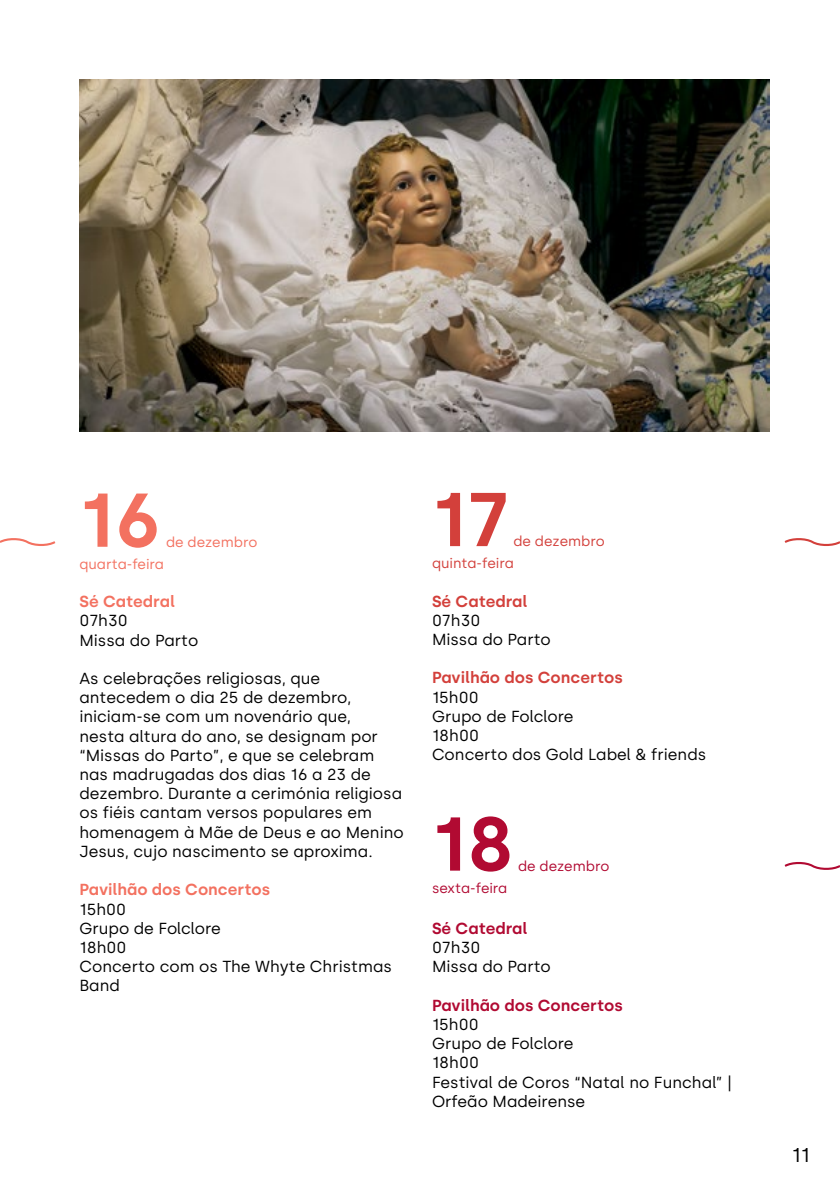
<style>
.page{position:relative;width:840px;height:1191px;background:#fff}
.page>*{position:absolute;margin:0;border:0;box-sizing:border-box;transform-origin:0 0}
.t1{font:600 76px "Silka";color:#f37160}
.t2{font:600 76px "Silka";color:#d3403b}
.t3{font:600 76px "Silka";color:#b10a32}
.t4{font:20px "Silka";color:#000}
.t5{font:16px/19.2px "Silka";color:#000}
.t6{font:600 16px "Silka";color:#f37160}
.t7{font:600 16px "Silka";color:#d3403b}
.t8{font:600 16px "Silka";color:#b10a32}
.t9{font:14px "Silka";color:#f37160}
.t10{font:14px/22px "Silka";color:#d3403b}
.t11{font:14px "Silka";color:#b10a32}
</style>
<div class="page">
<svg style="left:0;top:538px;width:56px;height:8px"></svg>
<svg style="left:784px;top:538px;width:55px;height:8px"></svg>
<svg style="left:784px;top:862px;width:55px;height:8px"></svg>
<img style="left:79px;top:79px;width:690px;height:352px">
<h1 class="t1" style="left:79px;top:475px;width:84px">16</h1>
<p class="t9" style="left:166px;top:533px;width:93px">de dezembro</p>
<p class="t9" style="left:79px;top:555px;width:86px">quarta-feira</p>
<p class="t6" style="left:79px;top:592px;width:97px">Sé Catedral</p>
<p class="t5" style="left:79px;top:611px;width:120px">07h30<br>Missa do Parto</p>
<p class="t5" style="left:79px;top:669px;width:325px">As celebrações religiosas, que antecedem o dia 25 de dezembro, iniciam-se com um novenário que,<br>nesta altura do ano, se designam por “Missas do Parto”, e que se celebram nas madrugadas dos dias 16 a 23 de dezembro. Durante a cerimónia religiosa os fiéis cantam versos populares em homenagem à Mãe de Deus e ao Menino Jesus, cujo nascimento se aproxima.</p>
<p class="t6" style="left:79px;top:880px;width:192px">Pavilhão dos Concertos</p>
<p class="t5" style="left:79px;top:899px;width:314px">15h00<br>Grupo de Folclore<br>18h00<br>Concerto com os The Whyte Christmas<br>Band</p>
<h1 class="t2" style="left:432px;top:474px;width:79px">17</h1>
<p class="t10" style="left:432px;top:530px;width:174px;text-indent:81px">de dezembro quinta-feira</p>
<p class="t7" style="left:432px;top:591px;width:97px">Sé Catedral</p>
<p class="t5" style="left:432px;top:610px;width:120px">07h30<br>Missa do Parto</p>
<p class="t7" style="left:432px;top:668px;width:192px">Pavilhão dos Concertos</p>
<p class="t5" style="left:432px;top:687px;width:275px">15h00<br>Grupo de Folclore<br>18h00<br>Concerto dos Gold Label &amp; friends</p>
<h1 class="t3" style="left:432px;top:798px;width:84px">18</h1>
<p class="t11" style="left:517px;top:857px;width:93px">de dezembro</p>
<p class="t11" style="left:432px;top:879px;width:77px">sexta-feira</p>
<p class="t8" style="left:432px;top:918px;width:97px">Sé Catedral</p>
<p class="t5" style="left:432px;top:938px;width:120px">07h30<br>Missa do Parto</p>
<p class="t8" style="left:432px;top:995px;width:192px">Pavilhão dos Concertos</p>
<p class="t5" style="left:432px;top:1014px;width:301px">15h00<br>Grupo de Folclore<br>18h00<br>Festival de Coros “Natal no Funchal” |<br>Orfeão Madeirense</p>
<p class="t4" style="left:791px;top:1143px;width:20px">11</p>
</div>
